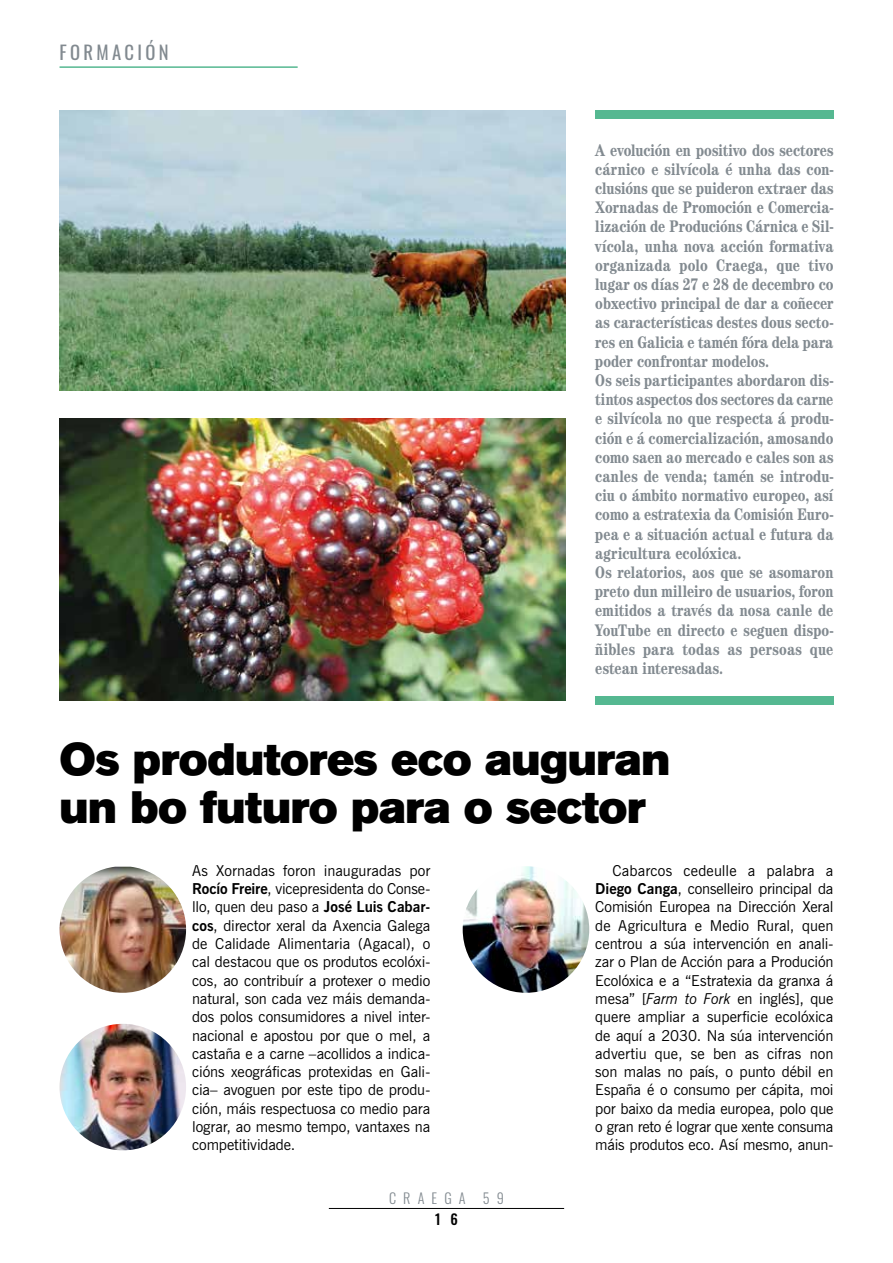
<style>
.page{position:relative;width:893px;height:1263px;background:#fff}
.page>*{position:absolute;margin:0;border:0;box-sizing:border-box;transform-origin:0 0}
.t1{font:45px/48px "Akzidenz Grotesk BE Super";letter-spacing:-.01em;color:#000}
.t2{font:18.6px "Oswald";letter-spacing:.18em;color:#828a90}
.t3{font:700 condensed 16.8px/19.2px "Century Std";letter-spacing:.005em;color:#828a90;scale:.96 1}
.t4{font:15px/18.3px "News Gothic BT";letter-spacing:-.01em;color:#000;text-align:justify}
.t5{font:300 14.25px "Oswald";letter-spacing:.5em;color:#828a90}
.t6{font:500 14.25px "Oswald";color:#000}
.s1{font-weight:700}
.s2{font-style:italic}
</style>
<div class="page">
<hr style="left:329px;top:1208px;width:235px;height:1px;background:#000">
<hr style="left:60px;top:66px;width:238px;height:2px;background:#55b891">
<div style="left:595px;top:111px;width:238px;height:8px;background:#55b891"></div>
<div style="left:595px;top:696px;width:238px;height:8px;background:#55b891"></div>
<img style="left:60px;top:418px;width:506px;height:282px">
<img style="left:60px;top:111px;width:506px;height:280px">
<img style="left:463px;top:866px;width:126px;height:127px;border-radius:63px">
<img style="left:60px;top:867px;width:126px;height:126px">
<img style="left:60px;top:1024px;width:126px;height:126px;border-radius:63px">
<p class="t2" style="left:60px;top:36px;width:111px">FORMACIÓN</p>
<p class="t3" style="left:595px;top:140px;width:250px">A evolución en positivo dos sectores cárnico e silvícola é unha das con&shy;clusións que se puideron extraer das Xornadas de Promoción e Comercia&shy;lización de Producións Cárnica e Sil&shy;vícola, unha nova acción formativa organizada polo Craega, que tivo lugar os días 27 e 28 de decembro co obxectivo principal de dar a coñecer as características destes dous secto&shy;res en Galicia e tamén fóra dela para poder confrontar modelos.<br>Os seis participantes abordaron dis&shy;tintos aspectos dos sectores da carne e silvícola no que respecta á produ&shy;ción e á comercialización, amosando como saen ao mercado e cales son as canles de venda; tamén se introdu&shy;ciu o ámbito normativo europeo, así como a estratexia da Comisión Euro&shy;pea e a situación actual e futura da agricultura ecolóxica.<br>Os relatorios, aos que se asomaron preto dun milleiro de usuarios, foron emitidos a través da nosa canle de YouTube en directo e seguen dispo&shy;ñibles para todas as persoas que estean interesadas.</p>
<h1 class="t1" style="left:60px;top:736px;width:612px">Os produtores eco auguran un bo futuro para o sector</h1>
<p class="t4" style="left:192px;top:861px;width:240px">As Xornadas foron inauguradas por <span class="s1">Rocío Freire</span>, vicepresidenta do Conse&shy;llo, quen deu paso a <span class="s1">José Luis Cabar&shy;cos</span>, director xeral da Axencia Galega de Calidade Alimentaria (Agacal), o cal destacou que os produtos ecolóxi&shy;cos, ao contribuír a protexer o medio natural, son cada vez máis demanda&shy;dos polos consumidores a nivel inter&shy;nacional e apostou por que o mel, a castaña e a carne –acollidos a indica&shy;cións xeográficas protexidas en Gali&shy;cia– avoguen por este tipo de produ&shy;ción, máis respectuosa co medio para lograr, ao mesmo tempo, vantaxes na competitividade.</p>
<p class="t4" style="left:595px;top:861px;width:240px;text-indent:17px">Cabarcos cedeulle a palabra a <span class="s1">Diego Canga</span>, conselleiro principal da Comisión Europea na Dirección Xeral de Agricultura e Medio Rural, quen centrou a súa intervención en anali&shy;zar o Plan de Acción para a Produción Ecolóxica e a “Estratexia da granxa á mesa” [<span class="s2">Farm to Fork</span> en inglés], que quere ampliar a superficie ecolóxica de aquí a 2030. Na súa intervención advertiu que, se ben as cifras non son malas no país, o punto débil en España é o consumo per cápita, moi por baixo da media europea, polo que o gran reto é lograr que xente consuma máis produtos eco. Así mesmo, anun-</p>
<p class="t5" style="left:389px;top:1185px;width:116px">CRAEGA 59</p>
<p class="t6" style="left:435px;top:1206px;width:24px">1 6</p>
</div>
